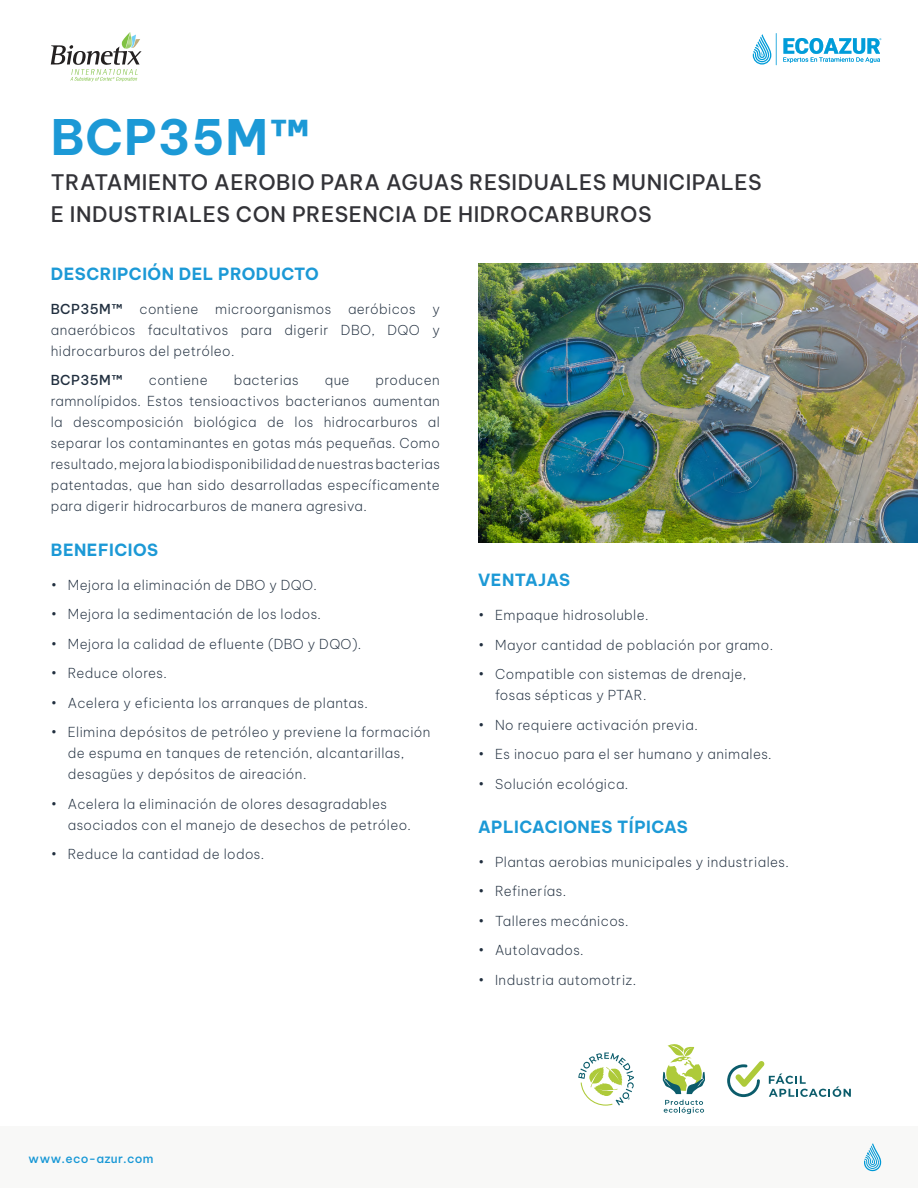
<style>
.page{position:relative;width:918px;height:1188px;background:#fff}
.page>*{position:absolute;margin:0;border:0;box-sizing:border-box;transform-origin:0 0}
.t1{font:700 48px "Be Vietnam Pro";letter-spacing:.025em;color:#1c99d6}
.t2{font:500 21px/31.5px "Be Vietnam Pro";letter-spacing:.025em;color:#333338}
.t3{font:700 16.5px "Be Vietnam Pro";letter-spacing:.03em;color:#1c99d6}
.t4{font:200 13.5px/21px "Be Vietnam Pro";letter-spacing:.03em;color:#212f3f}
.t5{font:500 13.5px "Be Vietnam Pro";letter-spacing:.03em;color:#212f3f}
.t6{font:500 12px "Be Vietnam Pro";letter-spacing:.025em;color:#1898d6}
.s1{font-weight:500}
</style>
<div class="page">
<div style="left:0;top:1126px;width:918px;height:62px;background:#f8f8f7"></div>
<svg style="left:864px;top:1143px;width:17px;height:29px"></svg>
<hr style="left:776px;top:33px;width:1px;height:32px;background:#009cd9">
<svg style="left:783px;top:38px;width:98px;height:25px"></svg>
<svg style="left:753px;top:34px;width:18px;height:31px"></svg>
<svg style="left:51px;top:32px;width:91px;height:50px"></svg>
<svg style="left:578px;top:1052px;width:56px;height:54px"></svg>
<svg style="left:664px;top:1100px;width:40px;height:14px"></svg>
<svg style="left:663px;top:1044px;width:42px;height:50px"></svg>
<svg style="left:727px;top:1061px;width:124px;height:36px"></svg>
<img style="left:478px;top:264px;width:440px;height:278px">
<h1 class="t1" style="left:51px;top:96px;width:261px">BCP35M™</h1>
<h2 class="t2" style="left:51px;top:165px;width:712px">TRATAMIENTO AEROBIO PARA AGUAS RESIDUALES MUNICIPALES<br>E INDUSTRIALES CON PRESENCIA DE HIDROCARBUROS</h2>
<p class="t3" style="left:51px;top:260px;width:269px">DESCRIPCIÓN DEL PRODUCTO</p>
<p class="t4" style="left:51px;top:297px;width:391px;text-align:justify"><span class="s1">BCP35M™</span> contiene microorganismos aeróbicos y anaeróbicos facultativos para digerir DBO, DQO y hidrocarburos del petróleo.</p>
<p class="t5" style="left:51px;top:369px;width:73px">BCP35M™</p>
<p class="t4" style="left:149px;top:369px;width:60px">contiene</p>
<p class="t4" style="left:234px;top:369px;width:66px">bacterias</p>
<p class="t4" style="left:325px;top:369px;width:26px">que</p>
<p class="t4" style="left:51px;top:369px;width:391px;text-align:justify;text-indent:325px">producen ramnolípidos. Estos tensioactivos bacterianos aumentan la descomposición biológica de los hidrocarburos al separar los contaminantes en gotas más pequeñas. Como resultado, mejora la biodisponibilidad de nuestras bacterias patentadas, que han sido desarrolladas específicamente para digerir hidrocarburos de manera agresiva.</p>
<p class="t3" style="left:51px;top:536px;width:109px">BENEFICIOS</p>
<p class="t4" style="left:51px;top:573px;width:268px">• Mejora la eliminación de DBO y DQO.</p>
<p class="t4" style="left:51px;top:603px;width:272px">• Mejora la sedimentación de los lodos.</p>
<p class="t4" style="left:51px;top:632px;width:312px">• Mejora la calidad de efluente (DBO y DQO).</p>
<p class="t4" style="left:51px;top:662px;width:118px">• Reduce olores.</p>
<p class="t4" style="left:51px;top:691px;width:318px">• Acelera y eficienta los arranques de plantas.</p>
<p class="t4" style="left:68px;top:721px;width:364px;text-indent:-17px">• Elimina depósitos de petróleo y previene la formación de espuma en tanques de retención, alcantarillas, desagües y depósitos de aireación.</p>
<p class="t4" style="left:68px;top:792px;width:345px;text-indent:-17px">• Acelera la eliminación de olores desagradables asociados con el manejo de desechos de petróleo.</p>
<p class="t4" style="left:51px;top:843px;width:215px">• Reduce la cantidad de lodos.</p>
<p class="t3" style="left:478px;top:566px;width:94px">VENTAJAS</p>
<p class="t4" style="left:478px;top:604px;width:172px">• Empaque hidrosoluble.</p>
<p class="t4" style="left:478px;top:633px;width:297px">• Mayor cantidad de población por gramo.</p>
<p class="t4" style="left:495px;top:663px;width:253px;text-indent:-17px">• Compatible con sistemas de drenaje, fosas sépticas y PTAR.</p>
<p class="t4" style="left:478px;top:713px;width:221px">• No requiere activación previa.</p>
<p class="t4" style="left:478px;top:743px;width:295px">• Es inocuo para el ser humano y animales.</p>
<p class="t4" style="left:478px;top:772px;width:152px">• Solución ecológica.</p>
<p class="t3" style="left:478px;top:813px;width:211px">APLICACIONES TÍPICAS</p>
<p class="t4" style="left:478px;top:850px;width:312px">• Plantas aerobias municipales y industriales.</p>
<p class="t4" style="left:478px;top:880px;width:90px">• Refinerías.</p>
<p class="t4" style="left:478px;top:909px;width:152px">• Talleres mecánicos.</p>
<p class="t4" style="left:478px;top:939px;width:107px">• Autolavados.</p>
<p class="t4" style="left:478px;top:968px;width:160px">• Industria automotriz.</p>
<p class="t6" style="left:28px;top:1149px;width:127px">www.eco-azur.com</p>
</div>
